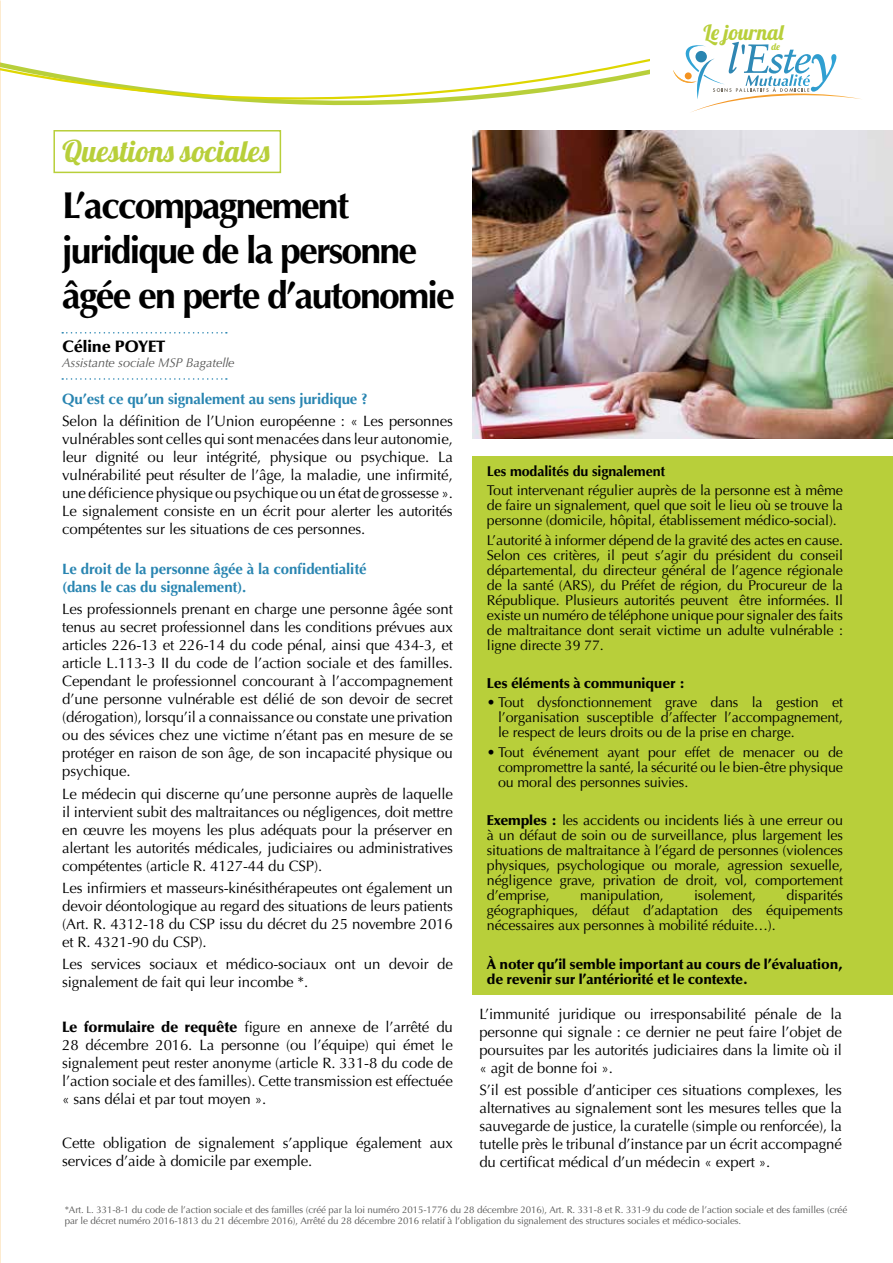
<style>
.page{position:relative;width:893px;height:1263px;background:#fff}
.page>*{position:absolute;margin:0;border:0;box-sizing:border-box;transform-origin:0 0}
.t1{font:700 37.5px/45px "Optima LT Std";letter-spacing:-.05em;color:#000}
.t2{font:30px "Lobster 1.4";color:#b8cf3a}
.t3{font:21.3px "Lobster 1.4";color:#b8cf3a}
.t4{font:900 16.5px "Optima LT Std";letter-spacing:-.01em;color:#000}
.t5{font:15px/18px "Optima LT Std";letter-spacing:-.01em;color:#000;text-align:justify}
.t6{font:700 15px/18px "Optima LT Std";letter-spacing:-.01em;color:#2985b1}
.t7{font:14.25px/15px "Optima LT Std";letter-spacing:-.01em;color:#000;text-align:justify}
.t8{font:900 14.25px/15px "Optima LT Std";letter-spacing:-.01em;color:#000}
.t9{font:700 14.25px "Optima LT Std";letter-spacing:-.01em;color:#000}
.t10{font:italic 12.75px "Optima LT Std";letter-spacing:-.01em;color:#575756}
.t11{font:9.75px/10.5px "Optima LT Std";letter-spacing:-.01em;color:#575756}
.t12{font:9.6px "Lobster 1.4";color:#b8cf3a}
.s1{font-weight:900}
</style>
<div class="page">
<svg style="left:0;top:0;width:650px;height:154px"></svg>
<div style="left:472px;top:456px;width:421px;height:539px;background:#b8cf3a"></div>
<svg style="left:62px;top:332px;width:165px;height:2px"></svg>
<svg style="left:62px;top:378px;width:165px;height:2px"></svg>
<div style="left:53px;top:130px;width:228px;height:43px;border:2px solid #b8cf3a"></div>
<svg style="left:673px;top:41px;width:188px;height:71px"></svg>
<img style="left:472px;top:130px;width:421px;height:308px">
<h3 class="t3" style="left:703px;top:19px;width:82px">Le journal</h3>
<p class="t12" style="left:772px;top:40px;width:10px">de</p>
<h2 class="t2" style="left:62px;top:132px;width:209px">Questions sociales</h2>
<h1 class="t1" style="left:62px;top:183px;width:394px">L’accompagnement juridique de la personne âgée en perte d’autonomie</h1>
<p class="t4" style="left:62px;top:337px;width:105px">Céline POYET</p>
<p class="t10" style="left:62px;top:355px;width:174px">Assistante sociale MSP Bagatelle</p>
<p class="t6" style="left:62px;top:390px;width:307px">Qu’est ce qu’un signalement au sens juridique ?</p>
<p class="t5" style="left:62px;top:412px;width:392px">Selon la définition de l’Union européenne : « Les personnes vulnérables sont celles qui sont menacées dans leur autonomie, leur dignité ou leur intégrité, physique ou psychique. La vulnérabilité peut résulter de l’âge, la maladie, une infirmité, une déficience physique ou psychique ou un état de grossesse ».<br>Le signalement consiste en un écrit pour alerter les autorités compétentes sur les situations de ces personnes.</p>
<p class="t6" style="left:62px;top:560px;width:306px">Le droit de la personne âgée à la confidentialité (dans le cas du signalement).</p>
<p class="t5" style="left:62px;top:600px;width:392px">Les professionnels prenant en charge une personne âgée sont tenus au secret professionnel dans les conditions prévues aux articles 226-13 et 226-14 du code pénal, ainsi que 434-3, et article L.113-3 II du code de l’action sociale et des familles.<br>Cependant le professionnel concourant à l’accompagnement d’une personne vulnérable est délié de son devoir de secret (dérogation), lorsqu’il a connaissance ou constate une privation ou des sévices chez une victime n’étant pas en mesure de se protéger en raison de son âge, de son incapacité physique ou psychique.</p>
<p class="t5" style="left:62px;top:785px;width:392px">Le médecin qui discerne qu’une personne auprès de laquelle il intervient subit des maltraitances ou négligences, doit mettre en œuvre les moyens les plus adéquats pour la préserver en alertant les autorités médicales, judiciaires ou administratives compétentes (article R. 4127-44 du CSP).</p>
<p class="t5" style="left:62px;top:879px;width:392px">Les infirmiers et masseurs-kinésithérapeutes ont également un devoir déontologique au regard des situations de leurs patients (Art. R. 4312-18 du CSP issu du décret du 25 novembre 2016 et R. 4321-90 du CSP).</p>
<p class="t5" style="left:62px;top:955px;width:392px">Les services sociaux et médico-sociaux ont un devoir de signalement de fait qui leur incombe *.</p>
<p class="t5" style="left:62px;top:1018px;width:392px"><span class="s1">Le formulaire de requête</span> figure en annexe de l’arrêté du 28 décembre 2016. La personne (ou l’équipe) qui émet le signalement peut rester anonyme (article R. 331-8 du code de l’action sociale et des familles). Cette transmission est effectuée « sans délai et par tout moyen ».</p>
<p class="t5" style="left:62px;top:1134px;width:392px">Cette obligation de signalement s’applique également aux services d’aide à domicile par exemple.</p>
<p class="t9" style="left:487px;top:463px;width:180px">Les modalités du signalement</p>
<p class="t7" style="left:487px;top:483px;width:358px">Tout intervenant régulier auprès de la personne est à même de faire un signalement, quel que soit le lieu où se trouve la personne (domicile, hôpital, établissement médico-social).</p>
<p class="t7" style="left:487px;top:532px;width:358px">L’autorité à informer dépend de la gravité des actes en cause.<br>Selon ces critères, il peut s’agir du président du conseil départemental, du directeur général de l’agence régionale de la santé (ARS), du Préfet de région, du Procureur de la République. Plusieurs autorités peuvent être informées. Il existe un numéro de téléphone unique pour signaler des faits de maltraitance dont serait victime un adulte vulnérable : ligne directe 39 77.</p>
<p class="t8" style="left:487px;top:676px;width:200px">Les éléments à communiquer :</p>
<p class="t7" style="left:498px;top:695px;width:346px;text-indent:-11px">• Tout dysfonctionnement grave dans la gestion et l’organisation susceptible d’affecter l’accompagnement, le respect de leurs droits ou de la prise en charge.</p>
<p class="t7" style="left:498px;top:744px;width:346px;text-indent:-11px">• Tout événement ayant pour effet de menacer ou de compromettre la santé, la sécurité ou le bien-être physique ou moral des personnes suivies.</p>
<p class="t7" style="left:487px;top:813px;width:358px"><span class="s1">Exemples :</span> les accidents ou incidents liés à une erreur ou à un défaut de soin ou de surveillance, plus largement les situations de maltraitance à l’égard de personnes (violences physiques, psychologique ou morale, agression sexuelle, négligence grave, privation de droit, vol, comportement d’emprise,</p>
<p class="t7" style="left:487px;top:888px;width:358px;text-indent:300px">disparités géographiques, défaut d’adaptation des équipements nécessaires aux personnes à mobilité réduite…).</p>
<p class="t8" style="left:487px;top:956px;width:358px">À noter qu’il semble important au cours de l’évaluation, de revenir sur l’antériorité et le contexte.</p>
<p class="t7" style="left:580px;top:888px;width:85px">manipulation,</p>
<p class="t7" style="left:694px;top:888px;width:64px">isolement,</p>
<p class="t5" style="left:479px;top:1005px;width:364px">L’immunité juridique ou irresponsabilité pénale de la personne qui signale : ce dernier ne peut faire l’objet de poursuites par les autorités judiciaires dans la limite où il « agit de bonne foi ».</p>
<p class="t5" style="left:479px;top:1081px;width:364px">S’il est possible d’anticiper ces situations complexes, les alternatives au signalement sont les mesures telles que la sauvegarde de justice, la curatelle (simple ou renforcée), la tutelle près le tribunal d’instance par un écrit accompagné du certificat médical d’un médecin « expert ».</p>
<p class="t11" style="left:65px;top:1205px;width:784px">*Art. L. 331-8-1 du code de l’action sociale et des familles (créé par la loi numéro 2015-1776 du 28 décembre 2016), Art. R. 331-8 et R. 331-9 du code de l’action sociale et des familles (créé par le décret numéro 2016-1813 du 21 décembre 2016), Arrêté du 28 décembre 2016 relatif à l’obligation du signalement des structures sociales et médico-sociales.</p>
</div>
